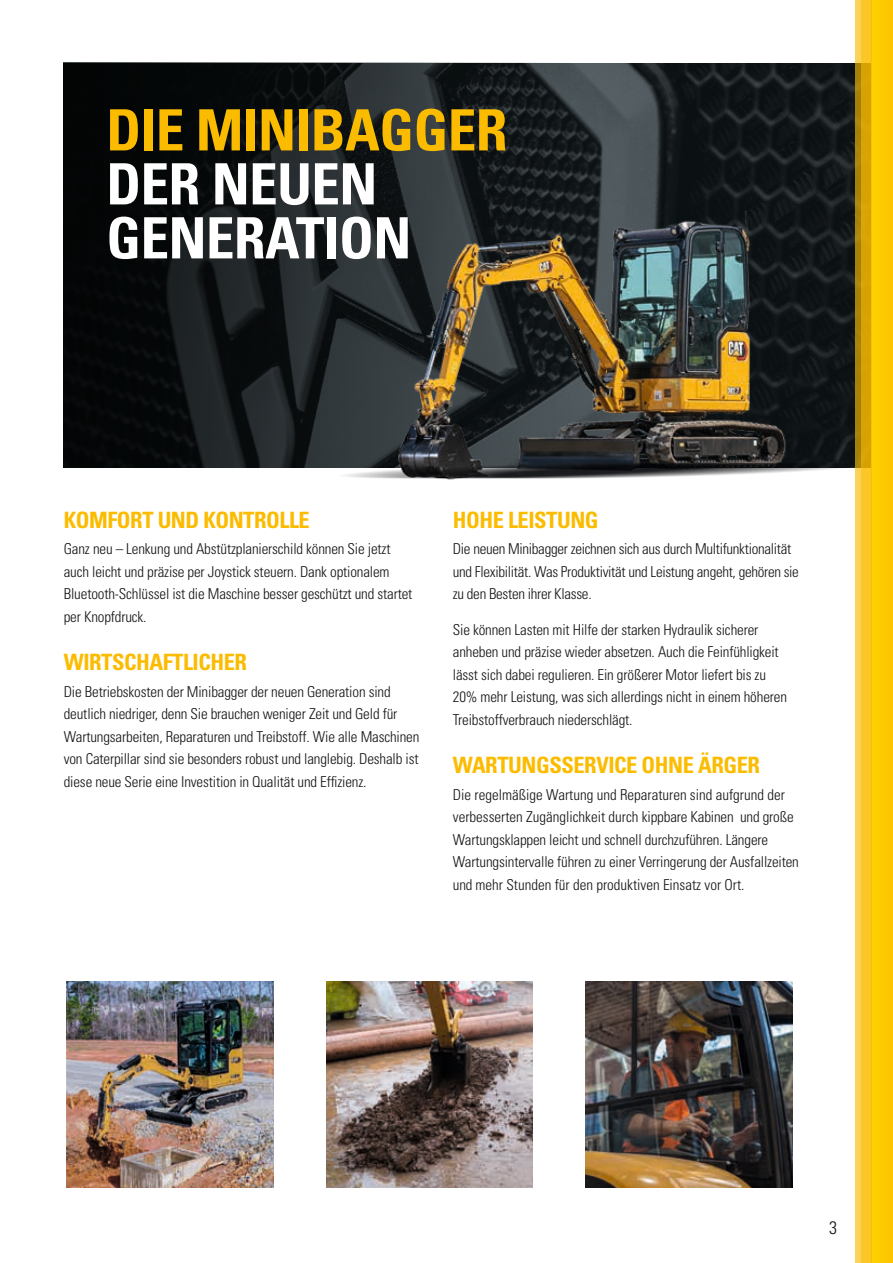
<style>
.page{position:relative;width:893px;height:1263px;background:#fff}
.page>*{position:absolute;margin:0;border:0;box-sizing:border-box;transform-origin:0 0}
.t1{font:700 condensed 57px/54px "Univers";letter-spacing:-.01em;color:#fff}
.t2{font:700 condensed 57px "Univers";letter-spacing:-.01em;color:#fbbc00}
.t3{font:700 condensed 22.5px "Univers";letter-spacing:-.02em;color:#fbbc00}
.t4{font:300 condensed 18px "Univers";color:#131413}
.t5{font:300 condensed 15px/22.5px "Univers";letter-spacing:-.01em;color:#131413}
</style>
<div class="page">
<img style="left:570px;top:64px;width:286px;height:404px">
<svg style="left:64px;top:63px;width:506px;height:405px;background:#131618"></svg>
<div style="left:872px;top:0;width:21px;height:1263px;background:#fdca00"></div>
<svg style="left:861px;top:0;width:11px;height:1263px;background:#f0bb19"></svg>
<svg style="left:856px;top:0;width:5px;height:1263px;background:#e1b83f"></svg>
<img style="left:586px;top:981px;width:206px;height:207px">
<img style="left:326px;top:981px;width:207px;height:207px">
<img style="left:67px;top:981px;width:206px;height:207px">
<img style="left:339px;top:201px;width:510px;height:279px">
<h1 class="t2" style="left:106px;top:95px;width:403px">DIE MINIBAGGER</h1>
<h1 class="t1" style="left:106px;top:157px;width:307px">DER NEUEN<br>GENERATION</h1>
<h2 class="t3" style="left:64px;top:506px;width:247px">KOMFORT UND KONTROLLE</h2>
<p class="t5" style="left:64px;top:538px;width:350px">Ganz neu – Lenkung und Abstützplanierschild können Sie jetzt auch leicht und präzise per Joystick steuern. Dank optionalem Bluetooth-Schlüssel ist die Maschine besser geschützt und startet per Knopfdruck.</p>
<h2 class="t3" style="left:64px;top:648px;width:185px">WIRTSCHAFTLICHER</h2>
<p class="t5" style="left:64px;top:680px;width:357px">Die Betriebskosten der Minibagger der neuen Generation sind deutlich niedriger, denn Sie brauchen weniger Zeit und Geld für Wartungsarbeiten, Reparaturen und Treibstoff. Wie alle Maschinen von Caterpillar sind sie besonders robust und langlebig. Deshalb ist diese neue Serie eine Investition in Qualität und Effizienz.</p>
<h2 class="t3" style="left:453px;top:506px;width:147px">HOHE LEISTUNG</h2>
<p class="t5" style="left:453px;top:538px;width:348px">Die neuen Minibagger zeichnen sich aus durch Multifunktionalität und Flexibilität. Was Produktivität und Leistung angeht, gehören sie zu den Besten ihrer Klasse.</p>
<p class="t5" style="left:453px;top:618px;width:336px">Sie können Lasten mit Hilfe der starken Hydraulik sicherer anheben und präzise wieder absetzen. Auch die Feinfühligkeit lässt sich dabei regulieren. Ein größerer Motor liefert bis zu 20% mehr Leistung, was sich allerdings nicht in einem höheren Treibstoffverbrauch niederschlägt.</p>
<h2 class="t3" style="left:453px;top:751px;width:309px">WARTUNGSSERVICE OHNE ÄRGER</h2>
<p class="t5" style="left:453px;top:783px;width:348px">Die regelmäßige Wartung und Reparaturen sind aufgrund der verbesserten Zugänglichkeit durch kippbare Kabinen und große Wartungsklappen leicht und schnell durchzuführen. Längere Wartungsintervalle führen zu einer Verringerung der Ausfallzeiten und mehr Stunden für den produktiven Einsatz vor Ort.</p>
<p class="t4" style="left:829px;top:1217px;width:9px">3</p>
</div>
